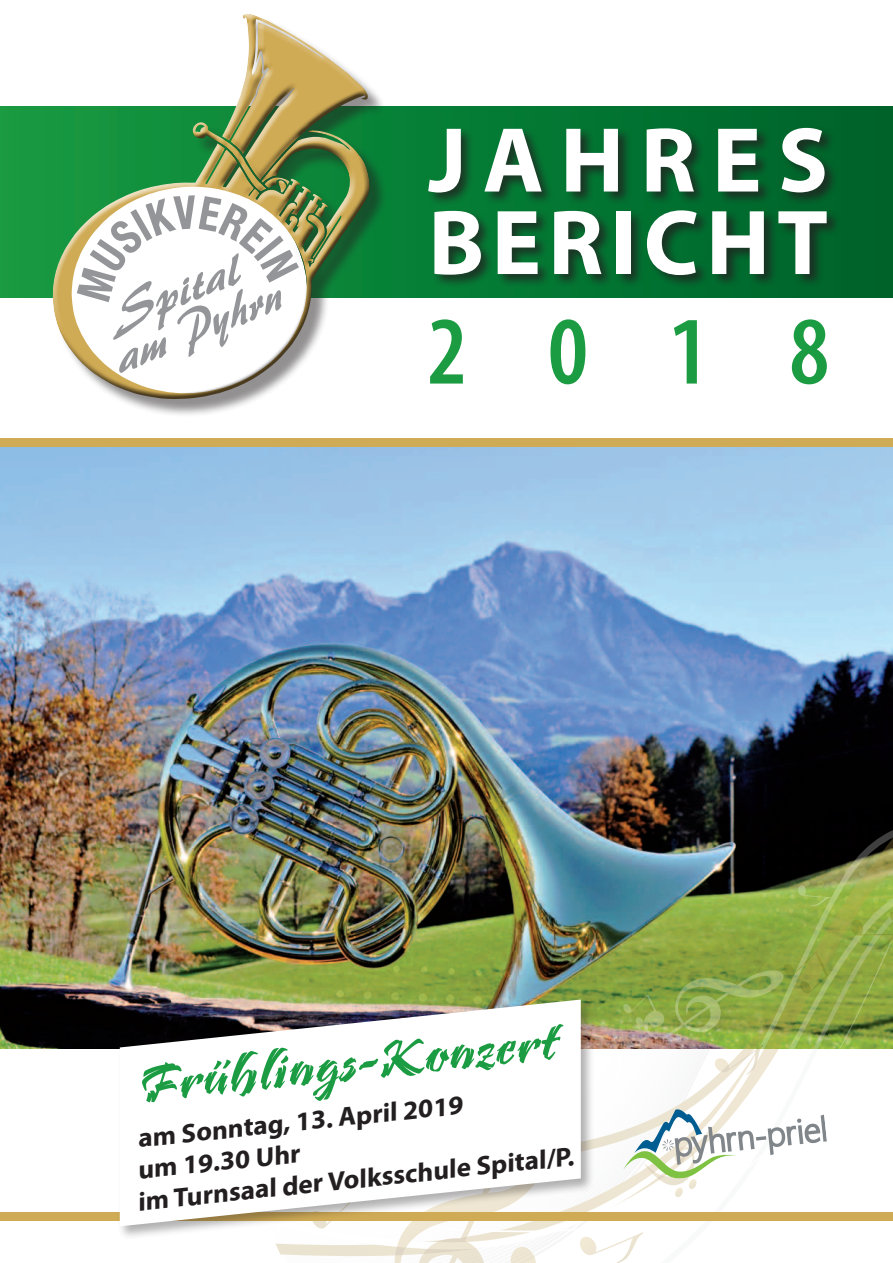
<style>
.page{position:relative;width:893px;height:1263px;background:#fff}
.page>*{position:absolute;margin:0;border:0;box-sizing:border-box;transform-origin:0 0}
.t1{font:600 condensed 97.5px "Myriad Pro";color:#1b9c42}
.t2{font:700 93px "Myriad Pro";letter-spacing:.075em;color:#fff}
.t3{font:54px "Bendigo LT Std";color:#1b9c42}
.t4{font:700 26.7px "Myriad Pro";color:#231f20}
</style>
<div class="page">
<img style="left:0;top:446px;width:893px;height:602px">
<svg style="left:853px;top:730px;width:5px;height:4px"></svg>
<svg style="left:839px;top:729px;width:5px;height:4px"></svg>
<svg style="left:852px;top:743px;width:6px;height:6px"></svg>
<svg style="left:838px;top:742px;width:6px;height:6px"></svg>
<svg style="left:824px;top:742px;width:6px;height:5px"></svg>
<svg style="left:811px;top:742px;width:4px;height:4px"></svg>
<div style="left:851px;top:756px;width:7px;height:7px;background:#020102;border-radius:50%"></div>
<div style="left:837px;top:756px;width:7px;height:6px;background:#020102;border-radius:50%"></div>
<div style="left:823px;top:755px;width:6px;height:7px;background:#020004;border-radius:50%"></div>
<svg style="left:810px;top:755px;width:5px;height:6px"></svg>
<svg style="left:796px;top:755px;width:5px;height:5px"></svg>
<svg style="left:782px;top:755px;width:5px;height:4px"></svg>
<div style="left:849px;top:770px;width:9px;height:8px;background:#020102;border-radius:50%"></div>
<div style="left:836px;top:769px;width:7px;height:8px;background:#020102;border-radius:50%"></div>
<div style="left:822px;top:769px;width:7px;height:7px;background:#020102;border-radius:50%"></div>
<div style="left:808px;top:769px;width:7px;height:6px;background:#020102;border-radius:50%"></div>
<svg style="left:795px;top:768px;width:6px;height:6px"></svg>
<svg style="left:781px;top:768px;width:5px;height:5px"></svg>
<svg style="left:768px;top:768px;width:4px;height:4px"></svg>
<svg style="left:868px;top:717px;width:4px;height:3px"></svg>
<svg style="left:867px;top:730px;width:4px;height:5px"></svg>
<svg style="left:881px;top:731px;width:4px;height:4px"></svg>
<svg style="left:866px;top:744px;width:5px;height:5px"></svg>
<svg style="left:880px;top:745px;width:5px;height:5px"></svg>
<div style="left:865px;top:757px;width:6px;height:7px;background:#020102;border-radius:50%"></div>
<svg style="left:879px;top:758px;width:6px;height:6px"></svg>
<div style="left:864px;top:771px;width:7px;height:7px;background:#020102;border-radius:50%"></div>
<div style="left:878px;top:771px;width:7px;height:8px;background:#020102;border-radius:50%"></div>
<img style="left:230px;top:780px;width:663px;height:171px">
<img style="left:263px;top:807px;width:630px;height:144px">
<img style="left:327px;top:868px;width:566px;height:353px">
<svg style="left:789px;top:880px;width:47px;height:35px;background:#97b152"></svg>
<svg style="left:844px;top:910px;width:49px;height:39px;background:#94ad4a"></svg>
<svg style="left:0;top:106px;width:893px;height:192px;background:#077a34"></svg>
<div style="left:55px;top:17px;width:333px;height:401px;background:#231f20;opacity:.5"></div>
<svg style="left:55px;top:399px;width:272px;height:12px"></svg>
<div style="left:50px;top:14px;width:321px;height:327px;background:#fff;opacity:.75"></div>
<div style="left:56px;top:18px;width:316px;height:388px;background:#231f20;opacity:.75"></div>
<div style="left:427px;top:126px;width:414px;height:163px;background:#231f20;opacity:.75"></div>
<div style="left:0;top:438px;width:893px;height:8px;background:#d0ab55"></div>
<div style="left:0;top:1212px;width:893px;height:8px;background:#d0ab55"></div>
<img style="left:86px;top:951px;width:742px;height:312px">
<p class="t2" style="left:428px;top:100px;width:401px">JAHRES</p>
<p class="t2" style="left:428px;top:182px;width:401px">BERICHT</p>
<p class="t1" style="left:427px;top:291px;width:403px">2018</p>
<p class="t3" style="left:133px;top:1054px;width:424px;rotate:-6deg">Frühlings-Konzert</p>
<p class="t4" style="left:136px;top:1121px;width:328px;rotate:-6deg">am Sonntag, 13. April 2019</p>
<p class="t4" style="left:136px;top:1153px;width:165px;rotate:-6deg">um 19.30 Uhr</p>
<p class="t4" style="left:136px;top:1184px;width:440px;rotate:-6deg">im Turnsaal der Volksschule Spital/P.</p>
</div>
